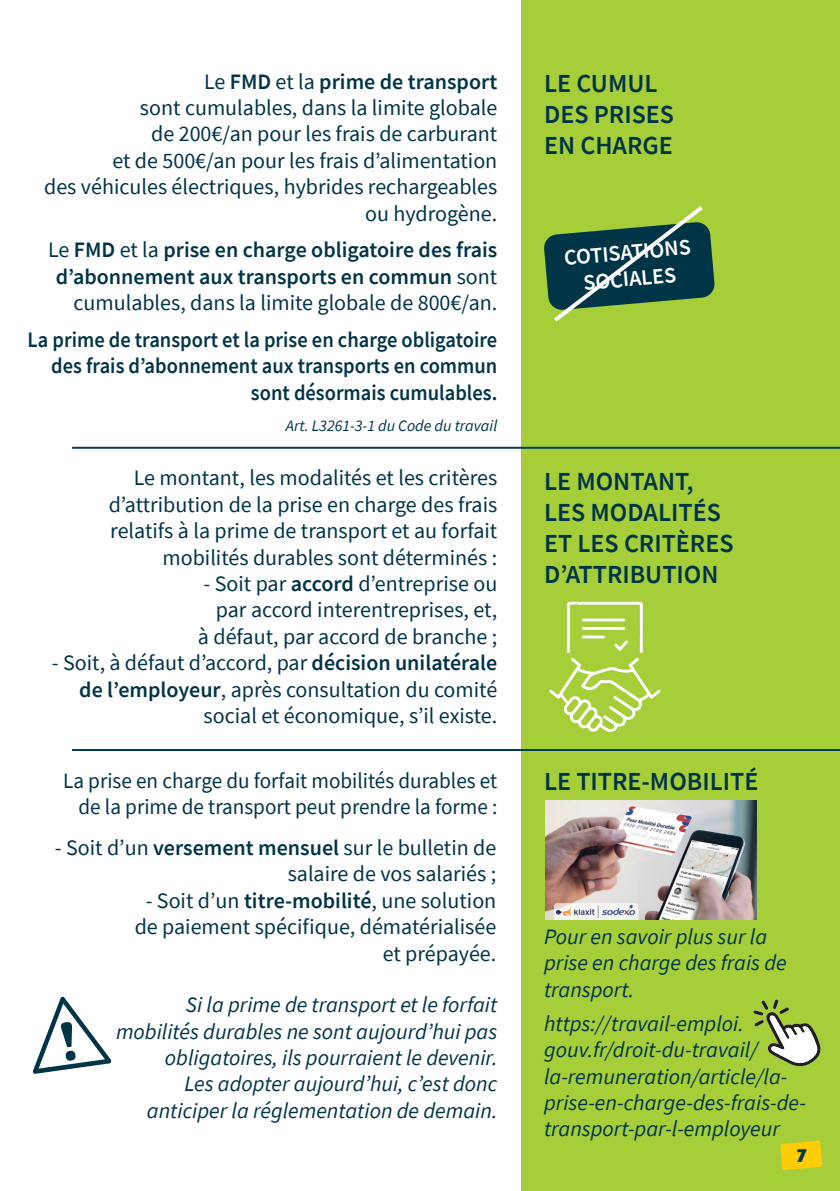
<style>
.page{position:relative;width:840px;height:1191px;background:#fff}
.page>*{position:absolute;margin:0;border:0;box-sizing:border-box;transform-origin:0 0}
.t1{font:600 26px/31.2px "Source Sans Pro";color:#003447}
.t2{font:22px/26.4px "Source Sans Pro";color:#003447;text-align:right}
.t3{font:italic 22px/26.4px "Source Sans Pro";color:#003447}
.t4{font:600 22px/26.4px "Source Sans Pro";color:#003447;text-align:right}
.t5{font:600 22px/26.4px "Source Sans Pro";color:#003447;text-align:right;scale:.93 1}
.t6{font:22px/26.4px "Source Sans Pro";color:#003447;text-align:right;scale:.96 1}
.t7{font:600 22px/26.4px "Source Sans Pro";color:#fff;text-align:center}
.t8{font:18px "Chieezy Burger Distressed";color:#003447}
.t9{font:italic 16px "Source Sans Pro";color:#003447}
.s1{font-weight:600}
.s2{font-weight:400}
</style>
<div class="page">
<div style="left:521px;top:0;width:318px;height:1191px;background:#a6ce39"></div>
<hr style="left:72px;top:447px;width:767px;height:2px;background:#003f52">
<hr style="left:72px;top:749px;width:767px;height:2px;background:#003f52">
<svg style="left:544px;top:206px;width:170px;height:116px"></svg>
<img style="left:545px;top:801px;width:211px;height:119px">
<svg style="left:753px;top:999px;width:67px;height:68px"></svg>
<svg style="left:33px;top:996px;width:79px;height:77px"></svg>
<svg style="left:549px;top:602px;width:111px;height:130px"></svg>
<svg style="left:780px;top:1140px;width:41px;height:30px"></svg>
<p class="t2" style="left:44px;top:68px;width:454px">Le <span class="s1">FMD</span> et la <span class="s1">prime de transport<br></span>sont cumulables, dans la limite globale<br>de 200€/an pour les frais de carburant<br>et de 500€/an pour les frais d’alimentation<br>des véhicules électriques, hybrides rechargeables ou hydrogène.</p>
<p class="t4" style="left:48px;top:237px;width:450px"><span class="s2">Le</span> FMD <span class="s2">et la</span> prise en charge obligatoire des frais d’abonnement aux transports en commun <span class="s2">sont cumulables, dans la limite globale de 800€/an.</span></p>
<p class="t5" style="left:28px;top:326px;width:506px">La prime de transport et la prise en charge obligatoire des frais d’abonnement aux transports en commun sont désormais cumulables.</p>
<p class="t9" style="left:286px;top:416px;width:213px">Art. L3261-3-1 du Code du travail</p>
<p class="t2" style="left:109px;top:464px;width:390px">Le montant, les modalités et les critères d’attribution de la prise en charge des frais relatifs à la prime de transport et au forfait mobilités durables sont déterminés :</p>
<p class="t2" style="left:198px;top:570px;width:301px">- Soit par <span class="s1">accord</span> d’entreprise ou par accord interentreprises, et,<br>à défaut, par accord de branche ;</p>
<p class="t2" style="left:52px;top:649px;width:446px">- Soit, à défaut d’accord, par <span class="s1">décision unilatérale de l’employeur</span>, après consultation du comité social et économique, s’il existe.</p>
<p class="t6" style="left:63px;top:767px;width:453px">La prise en charge du forfait mobilités durables et de la prime de transport peut prendre la forme :</p>
<p class="t2" style="left:55px;top:834px;width:443px">- Soit d’un <span class="s1">versement mensuel</span> sur le bulletin de salaire de vos salariés ;</p>
<p class="t2" style="left:135px;top:887px;width:363px">- Soit d’un <span class="s1">titre-mobilité</span>, une solution de paiement spécifique, dématérialisée et prépayée.</p>
<p class="t3" style="left:116px;top:991px;width:382px;text-align:right">Si la prime de transport et le forfait mobilités durables ne sont aujourd’hui pas obligatoires, ils pourraient le devenir.<br>Les adopter aujourd’hui, c’est donc anticiper la réglementation de demain.</p>
<p class="t1" style="left:544px;top:67px;width:131px">LE CUMUL<br>DES PRISES<br>EN CHARGE</p>
<p class="t7" style="left:562px;top:244px;width:128px;rotate:-5deg">COTISATIONS<br>SOCIALES</p>
<p class="t1" style="left:544px;top:465px;width:191px">LE MONTANT,<br>LES MODALITÉS<br>ET LES CRITÈRES<br>D’ATTRIBUTION</p>
<p class="t1" style="left:544px;top:765px;width:216px">LE TITRE-MOBILITÉ</p>
<p class="t3" style="left:544px;top:923px;width:244px">Pour en savoir plus sur la prise en charge des frais de transport.</p>
<p class="t3" style="left:544px;top:1010px;width:263px">https://travail-emploi. gouv.fr/droit-du-travail/ la-remuneration/article/la&shy;prise-en-charge-des-frais-de&shy;transport-par-l-employeur</p>
<p class="t8" style="left:796px;top:1146px;width:11px">7</p>
</div>
